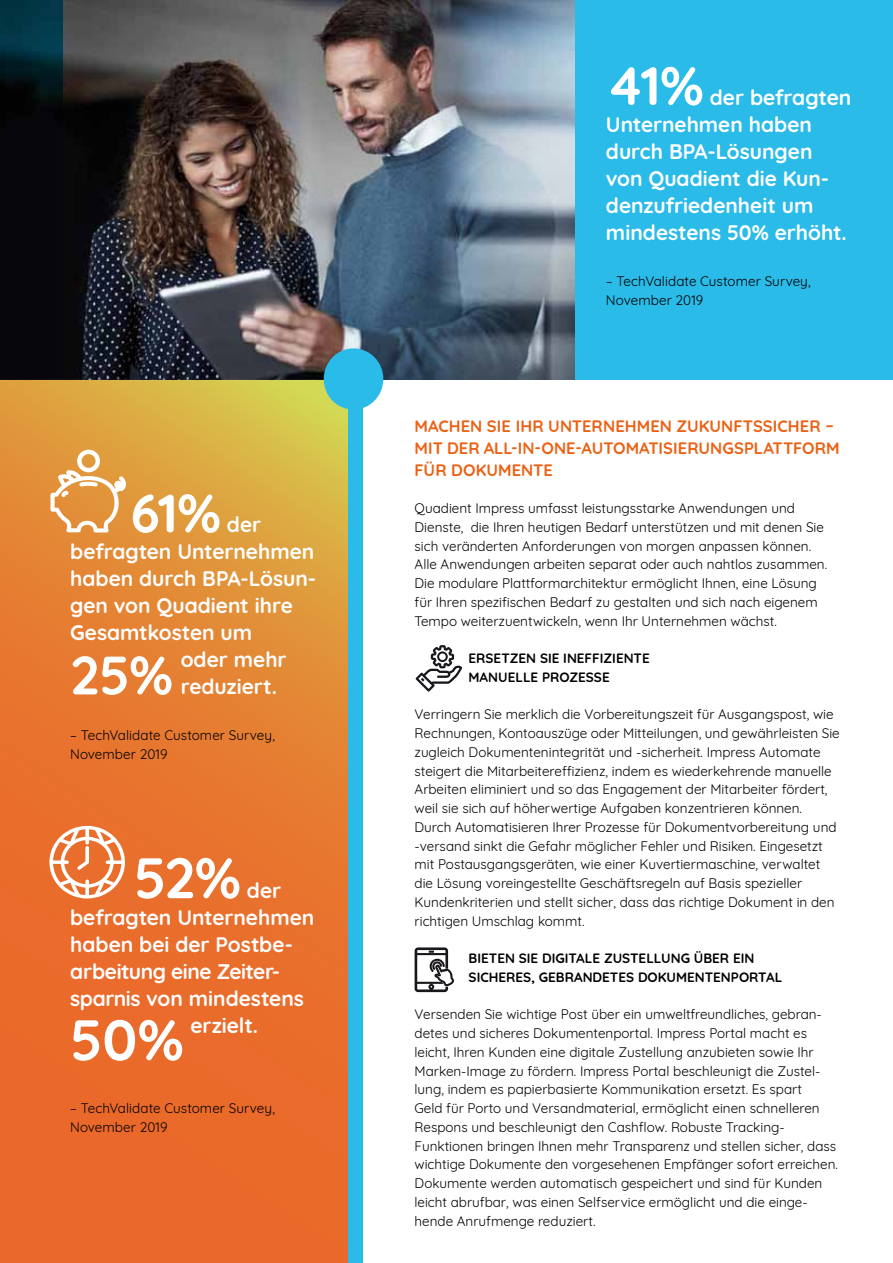
<style>
.page{position:relative;width:893px;height:1263px;background:#fff}
.page>*{position:absolute;margin:0;border:0;box-sizing:border-box;transform-origin:0 0}
.t1{font:700 57px "Quicksand";color:#fff}
.t2{font:700 54px "Quicksand";color:#fff}
.t3{font:700 21px/27px "Quicksand";letter-spacing:-.005em;color:#fff}
.t4{font:700 16.5px "Quicksand";letter-spacing:.005em;color:#ea6215}
.t5{font:13.5px/18.8px "Quicksand";color:#000}
.t6{font:700 13.5px "Quicksand";color:#000}
</style>
<div class="page">
<img style="left:0;top:0;width:575px;height:380px">
<div style="left:575px;top:0;width:318px;height:380px;background:#2bbbe9"></div>
<svg style="left:0;top:380px;width:349px;height:883px;background:#e57d32"></svg>
<div style="left:349px;top:380px;width:14px;height:883px;background:#2bbbe9"></div>
<div style="left:324px;top:348px;width:59px;height:62px;background:#2bbbe9;border-radius:50%"></div>
<svg style="left:416px;top:645px;width:46px;height:47px"></svg>
<svg style="left:415px;top:947px;width:39px;height:45px"></svg>
<svg style="left:50px;top:450px;width:76px;height:82px"></svg>
<svg style="left:49px;top:826px;width:76px;height:72px"></svg>
<h2 class="t2" style="left:131px;top:468px;width:92px">61%</h2>
<h3 class="t3" style="left:70px;top:510px;width:247px;text-indent:157px">der befragten Unternehmen haben durch BPA-Lösun&shy;gen von Quadient ihre<br>Gesamtkosten um</h3>
<h2 class="t2" style="left:70px;top:630px;width:104px">25%</h2>
<h3 class="t3" style="left:181px;top:645px;width:108px">oder mehr reduziert.</h3>
<p class="t5" style="left:70px;top:725px;width:206px">– TechValidate Customer Survey,<br>November 2019</p>
<h1 class="t1" style="left:134px;top:831px;width:109px">52%</h1>
<h3 class="t3" style="left:70px;top:875px;width:246px;text-indent:177px">der befragten Unternehmen haben bei der Postbe&shy;arbeitung eine Zeiter&shy;sparnis von mindestens</h3>
<h1 class="t1" style="left:70px;top:993px;width:115px">50%</h1>
<h3 class="t3" style="left:190px;top:1010px;width:69px">erzielt.</h3>
<p class="t5" style="left:70px;top:1097px;width:206px">– TechValidate Customer Survey,<br>November 2019</p>
<h2 class="t2" style="left:606px;top:41px;width:99px">41%</h2>
<h3 class="t3" style="left:606px;top:82px;width:247px;text-indent:104px">der befragten<br>Unternehmen haben durch BPA-Lösungen von Quadient die Kun&shy;denzufriedenheit um mindestens 50% erhöht.</h3>
<p class="t5" style="left:606px;top:270px;width:206px">– TechValidate Customer Survey,<br>November 2019</p>
<p class="t4" style="left:415px;top:412px;width:36px">Machen</p>
<p class="t4" style="left:487px;top:412px;width:84px">Sie Ihr Unte</p>
<p class="t4" style="left:592px;top:412px;width:24px">rnehmen</p>
<p class="t4" style="left:677px;top:412px;width:22px">zukunftss</p>
<p class="t4" style="left:773px;top:412px;width:16px">iche</p>
<p class="t4" style="left:809px;top:412px;width:26px">r –</p>
<p class="t4" style="left:415px;top:434px;width:180px">mit DER All-In-One-Autom</p>
<p class="t4" style="left:639px;top:434px;width:72px">atisierungs</p>
<p class="t4" style="left:744px;top:434px;width:40px">plattfo</p>
<p class="t4" style="left:815px;top:434px;width:24px">rm</p>
<p class="t4" style="left:415px;top:456px;width:96px">für Dokumente</p>
<p class="t5" style="left:415px;top:497px;width:414px">Quadient Impress umfasst leistungsstarke Anwendungen und Dienste, die Ihren heutigen Bedarf unterstützen und mit denen Sie sich veränderten Anforderungen von morgen anpassen können.<br>Alle Anwendungen arbeiten separat oder auch nahtlos zusammen.<br>Die modulare Plattformarchitektur ermöglicht Ihnen, eine Lösung für Ihren spezifischen Bedarf zu gestalten und sich nach eigenem Tempo weiterzuentwickeln, wenn Ihr Unternehmen wächst.</p>
<p class="t6" style="left:469px;top:647px;width:17px">Ersetzen</p>
<p class="t6" style="left:540px;top:647px;width:68px">Sie ineffiziente</p>
<p class="t6" style="left:415px;top:666px;width:34px">m</p>
<p class="t6" style="left:480px;top:666px;width:37px">anuelle</p>
<p class="t6" style="left:542px;top:666px;width:18px">Prozesse</p>
<p class="t5" style="left:415px;top:704px;width:427px">Verringern Sie merklich die Vorbereitungszeit für Ausgangspost, wie Rechnungen, Kontoauszüge oder Mitteilungen, und gewährleisten Sie zugleich Dokumentenintegrität und -sicherheit. Impress Automate steigert die Mitarbeitereffizienz, indem es wiederkehrende manuelle Arbeiten eliminiert und so das Engagement der Mitarbeiter fördert, weil sie sich auf höherwertige Aufgaben konzentrieren können.<br>Durch Automatisieren Ihrer Prozesse für Dokumentvorbereitung und -versand sinkt die Gefahr möglicher Fehler und Risiken. Eingesetzt mit Postausgangsgeräten, wie einer Kuvertiermaschine, verwaltet die Lösung voreingestellte Geschäftsregeln auf Basis spezieller Kundenkriterien und stellt sicher, dass das richtige Dokument in den richtigen Umschlag kommt.</p>
<p class="t6" style="left:469px;top:947px;width:17px">Bieten</p>
<p class="t6" style="left:519px;top:947px;width:31px">Sie digit</p>
<p class="t6" style="left:576px;top:947px;width:55px">ale Zustell</p>
<p class="t6" style="left:661px;top:947px;width:52px">ung über</p>
<p class="t6" style="left:733px;top:947px;width:8px">ein</p>
<p class="t6" style="left:415px;top:966px;width:14px">sicheres</p>
<p class="t6" style="left:531px;top:966px;width:18px">, gebr</p>
<p class="t6" style="left:574px;top:966px;width:18px">andetes</p>
<p class="t6" style="left:638px;top:966px;width:48px">Dokumentenport</p>
<p class="t6" style="left:766px;top:966px;width:14px">al</p>
<p class="t5" style="left:415px;top:1004px;width:425px">Versenden Sie wichtige Post über ein umweltfreundliches, gebran&shy;detes und sicheres Dokumentenportal. Impress Portal macht es leicht, Ihren Kunden eine digitale Zustellung anzubieten sowie Ihr Marken-Image zu fördern. Impress Portal beschleunigt die Zustel&shy;lung, indem es papierbasierte Kommunikation ersetzt. Es spart<br>Geld für Porto und Versandmaterial, ermöglicht einen schnelleren Respons und beschleunigt den Cashflow. Robuste Tracking-Funktionen bringen Ihnen mehr Transparenz und stellen sicher, dass wichtige Dokumente den vorgesehenen Empfänger sofort erreichen.<br>Dokumente werden automatisch gespeichert und sind für Kunden leicht abrufbar, was einen Selfservice ermöglicht und die einge&shy;hende Anrufmenge reduziert.</p>
</div>
